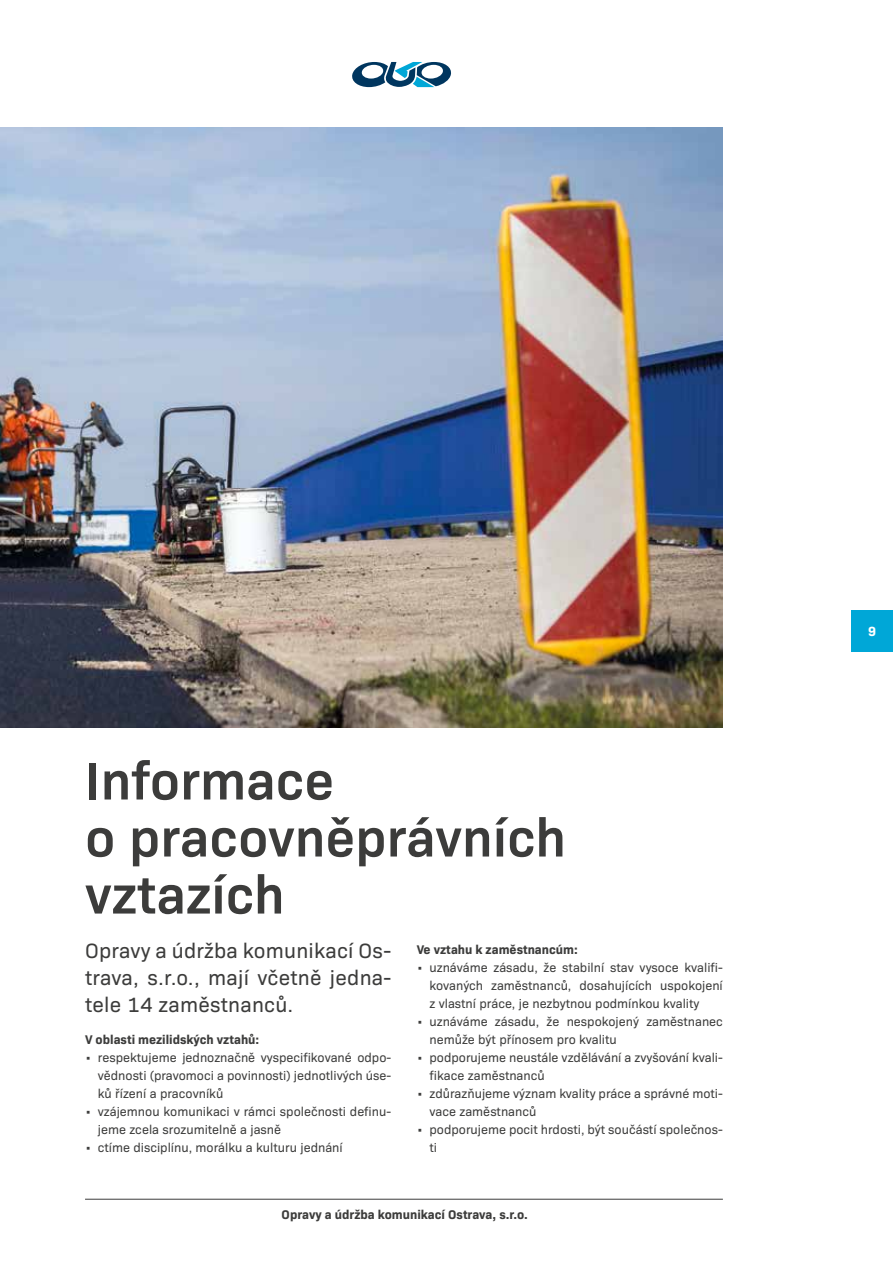
<style>
.page{position:relative;width:893px;height:1263px;background:#fff}
.page>*{position:absolute;margin:0;border:0;box-sizing:border-box;transform-origin:0 0}
.t1{font:600 54px/57px "Bio Sans";color:#3c3c3b}
.t2{font:21px/27px "Bio Sans";letter-spacing:.01em;color:#3c3c3b;text-align:justify}
.t3{font:700 13.5px "Bio Sans";color:#fff}
.t4{font:12.75px/18px "Bio Sans";color:#3c3c3b}
.t5{font:700 12.75px "Bio Sans";color:#3c3c3b}
</style>
<div class="page">
<div style="left:852px;top:611px;width:41px;height:41px;background:#00a7d7"></div>
<hr style="left:85px;top:1199px;width:638px;height:1px;background:#3c3c3b">
<svg style="left:352px;top:62px;width:99px;height:25px"></svg>
<img style="left:0;top:128px;width:723px;height:599px">
<h1 class="t1" style="left:85px;top:748px;width:482px">Informace<br>o pracovněprávních vztazích</h1>
<h2 class="t2" style="left:85px;top:935px;width:308px">Opravy a údržba komunikací Os&shy;trava, s.r.o., mají včetně jedna&shy;tele 14 zaměstnanců.</h2>
<p class="t5" style="left:85px;top:1030px;width:176px">V oblasti mezilidských vztahů:</p>
<p class="t4" style="left:98px;top:1048px;width:295px;text-align:justify;text-indent:-13px">• respektujeme jednoznačně vyspecifikované odpo&shy;vědnosti (pravomoci a povinnosti) jednotlivých úse&shy;ků řízení a pracovníků</p>
<p class="t4" style="left:98px;top:1102px;width:295px;text-indent:-13px">• vzájemnou komunikaci v rámci společnosti definu&shy;jeme zcela srozumitelně a jasně</p>
<p class="t4" style="left:85px;top:1138px;width:259px">• ctíme disciplínu, morálku a kulturu jednání</p>
<p class="t5" style="left:417px;top:940px;width:163px">Ve vztahu k zaměstnancúm:</p>
<p class="t4" style="left:429px;top:958px;width:295px;text-align:justify;text-indent:-13px">• uznáváme zásadu, že stabilní stav vysoce kvalifi&shy;kovaných zaměstnanců, dosahujících uspokojení z vlastní práce, je nezbytnou podmínkou kvality</p>
<p class="t4" style="left:429px;top:1012px;width:295px;text-indent:-13px">• uznáváme zásadu, že nespokojený zaměstnanec nemůže být přínosem pro kvalitu</p>
<p class="t4" style="left:429px;top:1048px;width:295px;text-indent:-13px">• podporujeme neustále vzdělávání a zvyšování kvali&shy;fikace zaměstnanců</p>
<p class="t4" style="left:429px;top:1084px;width:295px;text-indent:-13px">• zdůrazňujeme význam kvality práce a správné moti&shy;vace zaměstnanců</p>
<p class="t4" style="left:429px;top:1120px;width:295px;text-indent:-13px">• podporujeme pocit hrdosti, být součástí společnos&shy;ti</p>
<p class="t5" style="left:282px;top:1204px;width:248px">Opravy a údržba komunikací Ostrava, s.r.o.</p>
<p class="t3" style="left:868px;top:621px;width:10px">9</p>
</div>
